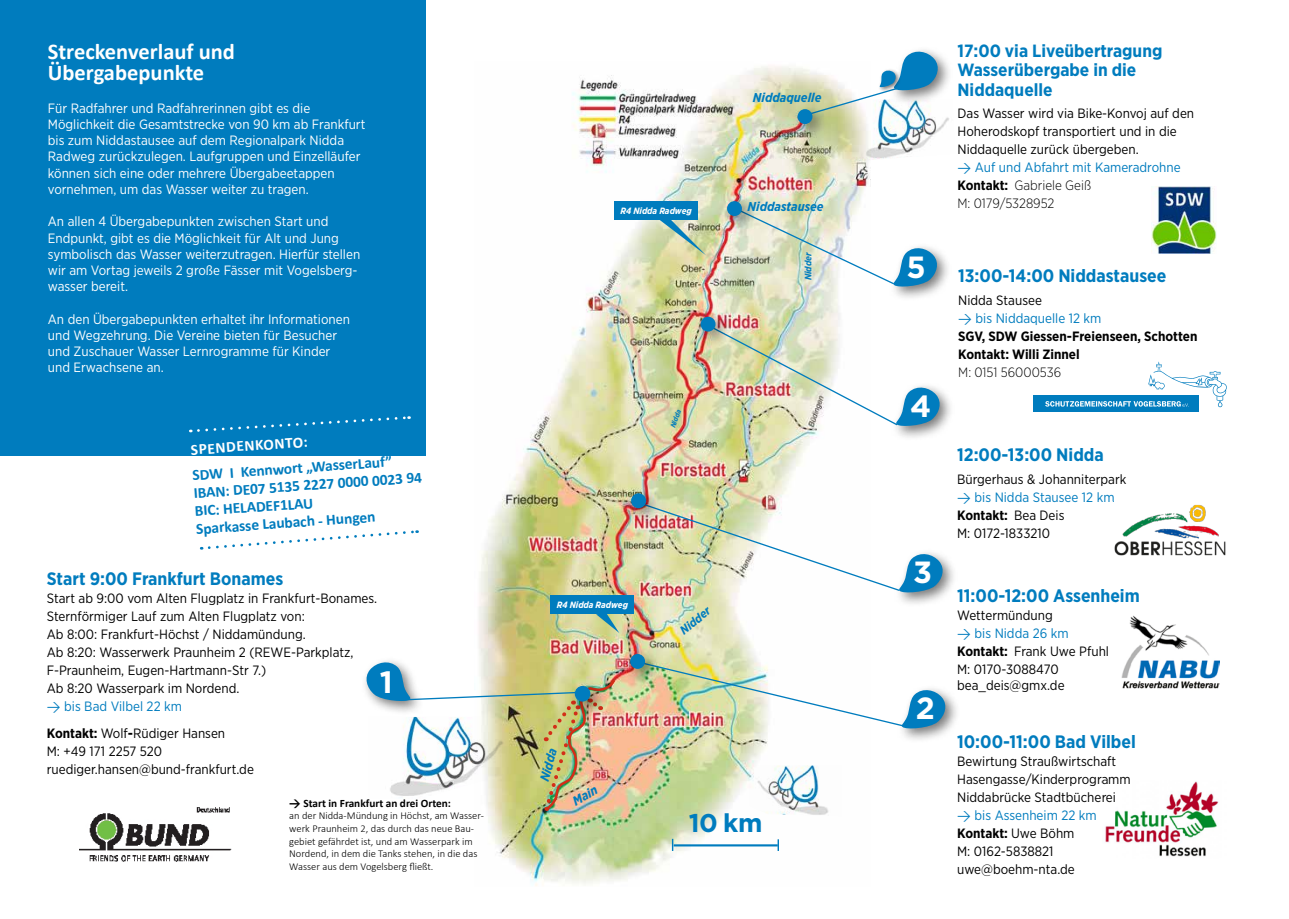
<style>
.page{position:relative;width:1289px;height:919px;background:#fff}
.page>*{position:absolute;margin:0;border:0;box-sizing:border-box;transform-origin:0 0}
.t1{font:700 30.75px "Gotham";color:#fff}
.t2{font:700 30.6px "Gotham";color:#fff}
.t3{font:700 25.65px "Gotham";color:#007cbe}
.t4{font:700 22.5px/21px "Calibri";color:#fff}
.t5{font:700 18px "Gotham Narrow";color:#007cbe}
.t6{font:700 17.7px/19.5px "Gotham Narrow";color:#007cbe}
.t7{font:700 15.45px/18px "Calibri";color:#007cbe}
.t8{font:700 15.45px "Calibri";color:#fff}
.t9{font:13.5px/18px "Gotham Narrow";color:#000}
.t10{font:13.5px/16.2px "Gotham Narrow";color:#fff}
.t11{font:700 13.5px/18px "Gotham Narrow";color:#000}
.t12{font:300 13.5px "Gotham Narrow";color:#000}
.t13{font:italic 700 12.9px "Gotham Narrow";color:#007cbe}
.t14{font:italic 700 11.85px "Gotham Narrow";color:#007cbe}
.t15{font:700 11.25px "Calibri";color:#000}
.t16{font:300 10.5px/12.6px "Calibri";color:#000}
.t17{font:italic 700 9.3px "Gotham Narrow";color:#007cbe}
.t18{font:italic 700 9.15px "Gotham Narrow";color:#fff}
.t19{font:italic 700 7.2px "Gotham Narrow";color:#007cbe}
.s1{font-family:"FFDIN";color:#007cbe}
.s2{color:#007cbe}
.s3{font-weight:700}
.s4{font-weight:300}
.s5{font-weight:400}
.s6{font-family:"FFDIN";font-weight:400;color:#007cbe}
.s7{font-weight:400;color:#007cbe}
.s8{font-family:"FFDIN"}
</style>
<div class="page">
<img style="left:79px;top:807px;width:153px;height:54px">
<img style="left:1105px;top:781px;width:114px;height:76px">
<div style="left:1033px;top:395px;width:165px;height:16px;background:#007cbe"></div>
<svg style="left:1045px;top:361px;width:181px;height:46px"></svg>
<img style="left:1121px;top:615px;width:98px;height:74px">
<img style="left:1114px;top:504px;width:112px;height:52px">
<img style="left:1151px;top:186px;width:65px;height:67px">
<img style="left:479px;top:66px;width:392px;height:820px">
<div style="left:896px;top:684px;width:64px;height:59px;background:#000;opacity:.53"></div>
<div style="left:893px;top:548px;width:64px;height:59px;background:#000;opacity:.53"></div>
<div style="left:888px;top:242px;width:63px;height:59px;background:#000;opacity:.53"></div>
<img style="left:638px;top:660px;width:310px;height:70px">
<img style="left:634px;top:500px;width:311px;height:94px">
<svg style="left:729px;top:205px;width:210px;height:83px"></svg>
<div style="left:623px;top:647px;width:39px;height:39px;background:#000;opacity:.53"></div>
<div style="left:630px;top:654px;width:15px;height:14px;background:#007cbe;border-radius:50%"></div>
<div style="left:624px;top:486px;width:39px;height:39px;background:#000;opacity:.53"></div>
<div style="left:631px;top:493px;width:15px;height:15px;background:#007cbe;border-radius:50%"></div>
<div style="left:694px;top:310px;width:39px;height:39px;background:#000;opacity:.53"></div>
<svg style="left:700px;top:316px;width:15px;height:15px"></svg>
<div style="left:720px;top:194px;width:39px;height:39px;background:#000;opacity:.53"></div>
<div style="left:727px;top:201px;width:15px;height:15px;background:#007cbe;border-radius:50%"></div>
<div style="left:791px;top:102px;width:38px;height:39px;background:#000;opacity:.53"></div>
<div style="left:797px;top:109px;width:15px;height:15px;background:#007cbe;border-radius:50%"></div>
<img style="left:850px;top:117px;width:99px;height:44px">
<div style="left:889px;top:46px;width:63px;height:59px;background:#000;opacity:.53"></div>
<svg style="left:802px;top:48px;width:138px;height:69px"></svg>
<div style="left:890px;top:382px;width:64px;height:59px;background:#000;opacity:.53"></div>
<img style="left:703px;top:322px;width:239px;height:105px">
<div style="left:614px;top:201px;width:84px;height:19px;background:#007cbe"></div>
<svg style="left:659px;top:219px;width:47px;height:36px;background:#b5c9ac"></svg>
<img style="left:749px;top:765px;width:92px;height:51px">
<hr style="left:673px;top:844px;width:104px;height:2px;background:#007cbe">
<svg style="left:672px;top:838px;width:1px;height:12px"></svg>
<svg style="left:777px;top:839px;width:2px;height:11px"></svg>
<img style="left:365px;top:659px;width:251px;height:153px">
<div style="left:567px;top:678px;width:41px;height:41px;background:#000;opacity:.53"></div>
<div style="left:574px;top:685px;width:16px;height:16px;background:#007cbe;border-radius:50%"></div>
<div style="left:550px;top:595px;width:84px;height:19px;background:#007cbe"></div>
<svg style="left:596px;top:614px;width:23px;height:19px"></svg>
<div style="left:0;top:0;width:425px;height:455px;background:#007cbe"></div>
<svg style="left:201px;top:530px;width:216px;height:20px"></svg>
<svg style="left:190px;top:416px;width:219px;height:17px"></svg>
<h3 class="t4" style="left:48px;top:41px;width:189px">Streckenverlauf und<br>Übergabepunkte</h3>
<p class="t10" style="left:48px;top:100px;width:319px">Für Radfahrer und Radfahrerinnen gibt es die Möglichkeit die Gesamtstrecke von 90 km ab Frankfurt bis zum Niddastausee auf dem Regionalpark Nidda Radweg zurückzulegen. Laufgruppen und Einzelläufer können sich eine oder mehrere Übergabeetappen vornehmen, um das Wasser weiter zu tragen.</p>
<p class="t10" style="left:48px;top:213px;width:314px">An allen 4 Übergabepunkten zwischen Start und Endpunkt, gibt es die Möglichkeit für Alt und Jung symbolisch das Wasser weiterzutragen. Hierfür stellen wir am Vortag jeweils 2 große Fässer mit Vogelsberg&shy;wasser bereit.</p>
<p class="t10" style="left:48px;top:310px;width:303px">An den Übergabepunkten erhaltet ihr Informationen und Wegzehrung. Die Vereine bieten für Besucher und Zuschauer Wasser Lernrogramme für Kinder und Erwachsene an.</p>
<p class="t8" style="left:190px;top:439px;width:118px;rotate:-4deg">SPENDENKONTO:</p>
<p class="t7" style="left:192px;top:466px;width:230px;rotate:-4deg">SDW I Kennwort „WasserLauf”<br>IBAN: DE07 5135 2227 0000 0023 94<br>BIC: HELADEF1LAU<br>Sparkasse Laubach - Hungen</p>
<p class="t18" style="left:620px;top:205px;width:73px">R4 Nidda Radweg</p>
<p class="t19" style="left:668px;top:425px;width:20px;rotate:-70deg">Nidda</p>
<p class="t13" style="left:753px;top:89px;width:70px">Niddaquelle</p>
<p class="t13" style="left:747px;top:198px;width:78px">Niddastausee</p>
<p class="t17" style="left:802px;top:280px;width:30px;rotate:-90deg">Nidder</p>
<h2 class="t2" style="left:906px;top:249px;width:21px">5</h2>
<h2 class="t2" style="left:910px;top:388px;width:23px">4</h2>
<h3 class="t6" style="left:957px;top:41px;width:206px">17:00 via Liveübertragung<br>Wasserübergabe in die<br>Niddaquelle</h3>
<p class="t9" style="left:957px;top:104px;width:238px">Das Wasser wird via Bike-Konvoj auf den<br>Hoherodskopf transportiert und in die<br>Niddaquelle zurück übergeben.<br><span class="s1">&gt;</span> <span class="s2">Auf und Abfahrt mit Kameradrohne<br></span><span class="s3">Kontakt:</span> <span class="s4">Gabriele Geiß<br>M: 0179/5328952</span></p>
<h3 class="t5" style="left:958px;top:264px;width:210px">13:00-14:00 Niddastausee</h3>
<p class="t11" style="left:958px;top:291px;width:241px"><span class="s5">Nidda Stausee<br></span><span class="s6">&gt;</span> <span class="s7">bis Niddaquelle 12 km<br></span>SGV, SDW Giessen-Freienseen, Schotten<br>Kontakt: Willi Zinnel</p>
<p class="t12" style="left:958px;top:364px;width:104px">M: 0151 56000536</p>
<h3 class="t5" style="left:957px;top:443px;width:148px">12:00-13:00 Nidda</h3>
<p class="t9" style="left:957px;top:469px;width:171px">Bürgerhaus &amp; Johanniterpark <span class="s1">&gt;</span> <span class="s2">bis Nidda Stausee 12 km<br></span><span class="s3">Kontakt:</span> Bea Deis<br>M: 0172-1833210</p>
<h2 class="t2" style="left:913px;top:554px;width:21px">3</h2>
<h3 class="t5" style="left:47px;top:566px;width:238px">Start 9:00 Frankfurt Bonames</h3>
<p class="t9" style="left:47px;top:588px;width:332px">Start ab 9:00 vom Alten Flugplatz in Frankfurt-Bonames.<br>Sternförmiger Lauf zum Alten Flugplatz von:<br>Ab 8:00: Frankfurt-Höchst / Niddamündung.<br>Ab 8:20: Wasserwerk Praunheim 2 (REWE-Parkplatz, F-Praunheim, Eugen-Hartmann-Str 7.)<br>Ab 8:20 Wasserpark im Nordend.<br><span class="s1">&gt;</span> <span class="s2">bis Bad Vilbel 22 km</span></p>
<p class="t9" style="left:47px;top:723px;width:209px"><span class="s3">Kontakt:</span> Wolf<span class="s3">-</span>Rüdiger Hansen<br>M: +49 171 2257 520 ruediger.hansen@bund-frankfurt.de</p>
<h3 class="t5" style="left:957px;top:730px;width:180px">10:00-11:00 Bad Vilbel</h3>
<h3 class="t5" style="left:957px;top:584px;width:184px">11:00-12:00 Assenheim</h3>
<p class="t9" style="left:957px;top:606px;width:153px">Wettermündung<br><span class="s1">&gt;</span> <span class="s2">bis Nidda 26 km<br></span><span class="s3">Kontakt:</span> Frank Uwe Pfuhl<br>M: 0170-3088470</p>
<p class="t9" style="left:957px;top:676px;width:109px">bea_deis@gmx.de</p>
<p class="t18" style="left:557px;top:599px;width:73px">R4 Nidda Radweg</p>
<p class="t14" style="left:676px;top:626px;width:37px;rotate:-40deg">Nidder</p>
<h1 class="t1" style="left:380px;top:664px;width:15px">1</h1>
<h2 class="t2" style="left:915px;top:690px;width:21px">2</h2>
<p class="t13" style="left:536px;top:778px;width:35px;rotate:-75deg">Nidda</p>
<p class="t9" style="left:957px;top:752px;width:175px">Bewirtung Straußwirtschaft<br>Hasengasse/Kinderprogramm<br>Niddabrücke Stadtbücherei <span class="s1">&gt;</span> <span class="s2">bis Assenheim 22 km<br></span><span class="s3">Kontakt:</span> Uwe Böhm<br>M: 0162-5838821 uwe@boehm-nta.de</p>
<p class="t13" style="left:569px;top:794px;width:28px;rotate:-30deg">Main</p>
<p class="t15" style="left:289px;top:795px;width:163px"><span class="s8">&gt;</span> Start in Frankfurt an drei Orten:</p>
<p class="t16" style="left:289px;top:809px;width:196px">an der Nidda-Mündung in Höchst, am Wasser&shy;werk Praunheim 2, das durch das neue Bau&shy;gebiet gefährdet ist, und am Wasserpark im Nordend, in dem die Tanks stehen, in die das Wasser aus dem Vogelsberg fließt.</p>
<h3 class="t3" style="left:688px;top:807px;width:75px">10 km</h3>
</div>
